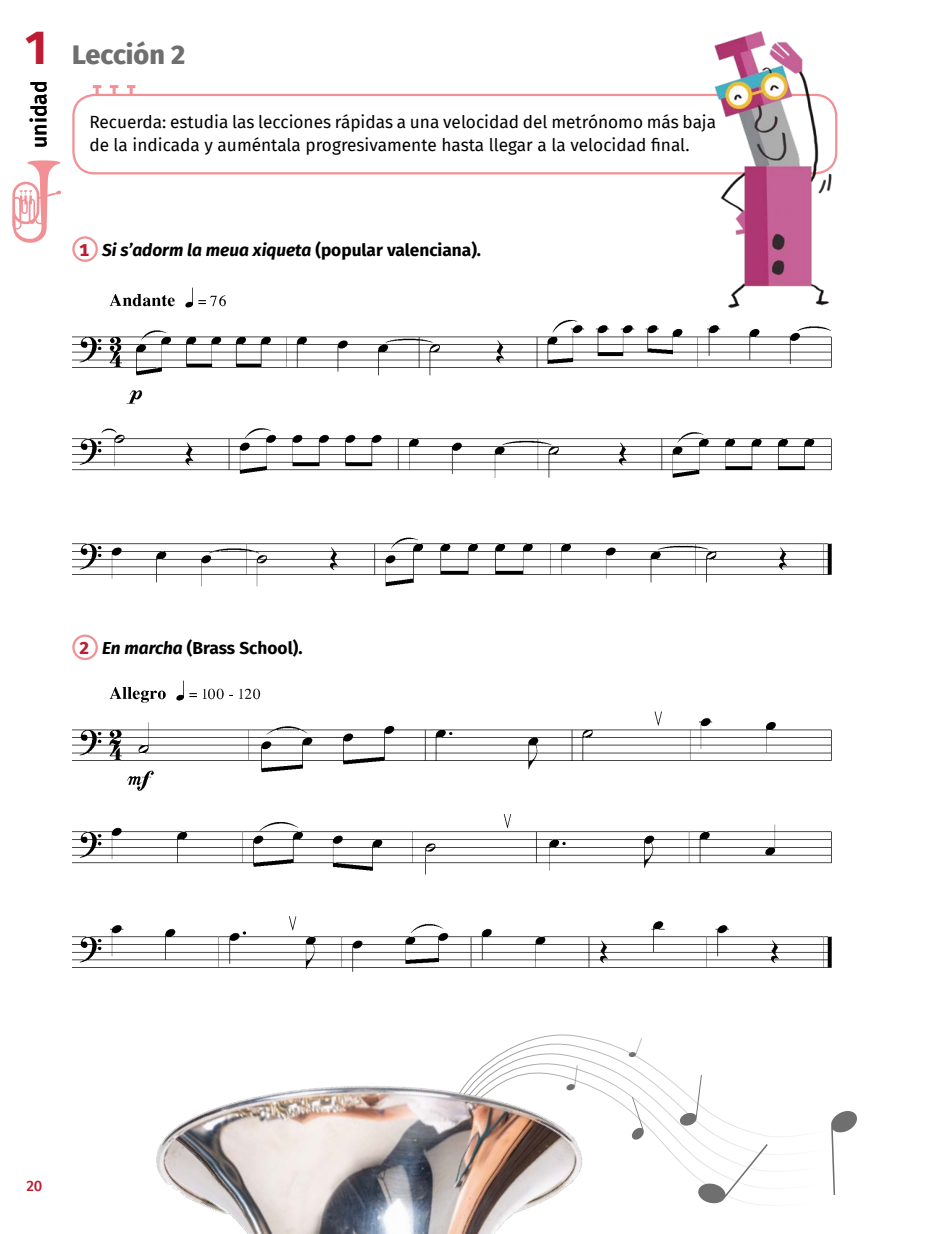
<style>
.page{position:relative;width:936px;height:1234px;background:#fff}
.page>*{position:absolute;margin:0;border:0;box-sizing:border-box;transform-origin:0 0}
.t1{font:700 48px "Fira Sans";color:#be1c33}
.t2{font:800 27px "Fira Sans";color:#706f6f}
.t3{font:500 21px "Fira Sans";color:#000}
.t4{font:17.25px/22.5px "Fira Sans";color:#000}
.t5{font:italic 700 17.25px "Fira Sans";color:#000}
.t6{font:700 17.25px "Fira Sans";color:#000}
.t7{font:800 17.25px "Fira Sans";color:#be1c33}
.t8{font:500 15px "Fira Sans";color:#be1c33}
.s1{font-style:normal}
.s2{font-style:italic}
</style>
<div class="page">
<svg style="left:12px;top:160px;width:49px;height:83px"></svg>
<svg style="left:127px;top:85px;width:8px;height:9px"></svg>
<svg style="left:110px;top:85px;width:8px;height:9px"></svg>
<svg style="left:93px;top:85px;width:8px;height:9px"></svg>
<div style="left:72px;top:94px;width:765px;height:80px;border:2px solid #f19095;border-radius:21px"></div>
<img style="left:72px;top:287px;width:760px;height:300px">
<img style="left:72px;top:658px;width:760px;height:314px">
<div style="left:72px;top:236px;width:26px;height:26px;border:2px solid #f19095;border-radius:50%"></div>
<div style="left:72px;top:634px;width:26px;height:26px;border:2px solid #f19095;border-radius:50%"></div>
<img style="left:642px;top:31px;width:196px;height:283px">
<img style="left:156px;top:1086px;width:370px;height:147px">
<svg style="left:456px;top:1034px;width:334px;height:175px"></svg>
<h1 class="t1" style="left:25px;top:7px;width:24px">1</h1>
<p class="t3" style="left:22px;top:148px;width:68px;rotate:-90deg">unidad</p>
<h2 class="t2" style="left:72px;top:31px;width:114px">Lección 2</h2>
<p class="t4" style="left:89px;top:110px;width:628px">Recuerda: estudia las lecciones rápidas a una velocidad del metrónomo más baja de la indicada y auméntala progresivamente hasta llegar a la velocidad final.</p>
<p class="t7" style="left:79px;top:234px;width:11px">1</p>
<p class="t5" style="left:102px;top:235px;width:380px">Si s’adorm la meua xiqueta <span class="s1">(popular valenciana).</span></p>
<p class="t7" style="left:79px;top:632px;width:11px">2</p>
<p class="t6" style="left:102px;top:633px;width:202px"><span class="s2">En marcha</span> (Brass School).</p>
<p class="t8" style="left:26px;top:1173px;width:18px">20</p>
</div>
